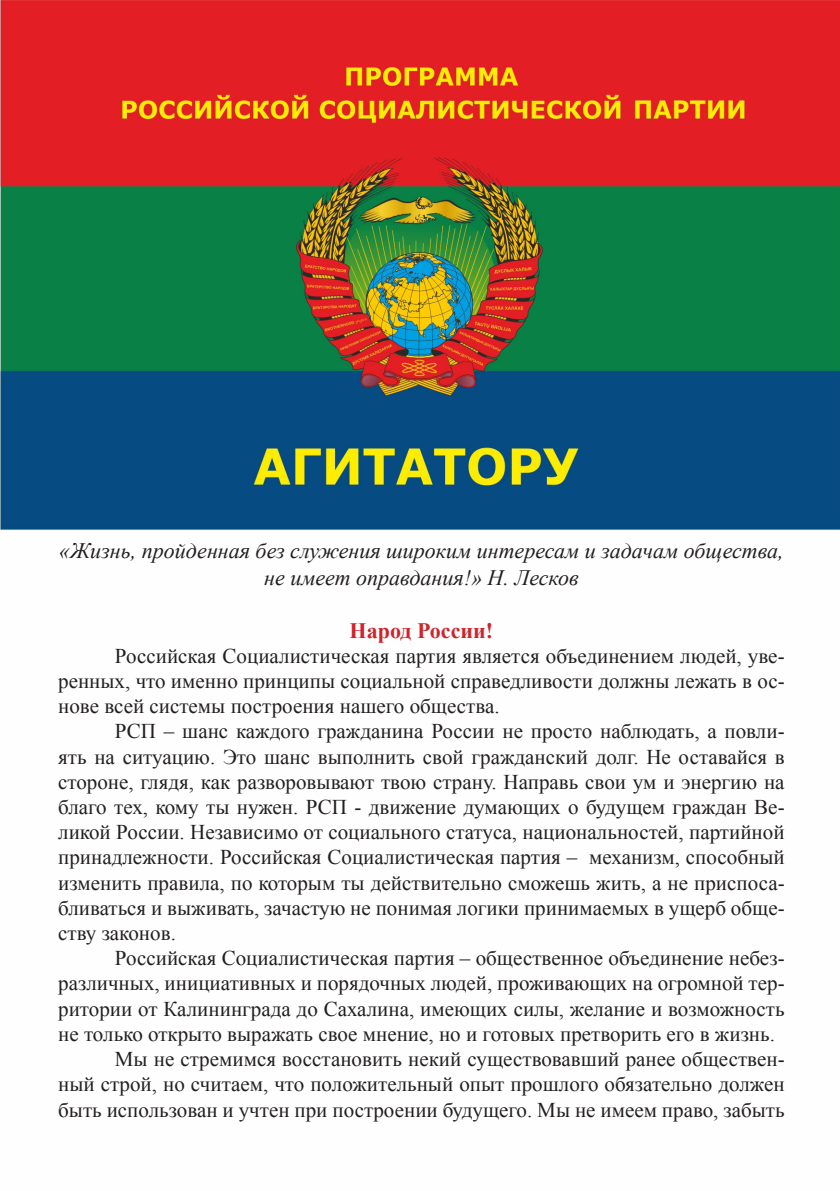
<style>
.page{position:relative;width:840px;height:1191px;background:#fff}
.page>*{position:absolute;margin:0;border:0;box-sizing:border-box;transform-origin:0 0}
.t1{font:italic 22px/26.4px "Times New Roman";color:#231f20;text-align:center}
.t2{font:700 22px "Times New Roman";color:#d1232a}
.t3{font:21px/25.2px "Times New Roman";color:#231f20;text-align:justify}
</style>
<div class="page">
<img style="left:0;top:0;width:839px;height:530px">
<p class="t1" style="left:59px;top:537px;width:725px">«Жизнь, пройденная без служения широким интересам и задачам общества, не имеет оправдания!» Н. Лесков</p>
<p class="t2" style="left:349px;top:615px;width:145px">Народ России!</p>
<p class="t3" style="left:58px;top:643px;width:727px;text-indent:57px">Российская Социалистическая партия является объединением людей, уве&shy;ренных, что именно принципы социальной справедливости должны лежать в ос&shy;нове всей системы построения нашего общества.</p>
<p class="t3" style="left:58px;top:718px;width:727px;text-indent:57px">РСП – шанс каждого гражданина России не просто наблюдать, а повли&shy;ять на ситуацию. Это шанс выполнить свой гражданский долг. Не оставайся в стороне, глядя, как разворовывают твою страну. Направь свои ум и энергию на благо тех, кому ты нужен. РСП - движение думающих о будущем граждан Ве&shy;ликой России. Независимо от социального статуса, национальностей, партийной принадлежности. Российская Социалистическая партия – механизм, способный изменить правила, по которым ты действительно сможешь жить, а не приспоса&shy;бливаться и выживать, зачастую не понимая логики принимаемых в ущерб обще&shy;ству законов.</p>
<p class="t3" style="left:58px;top:945px;width:727px;text-indent:57px">Российская Социалистическая партия – общественное объединение небез&shy;различных, инициативных и порядочных людей, проживающих на огромной тер&shy;ритории от Калининграда до Сахалина, имеющих силы, желание и возможность не только открыто выражать свое мнение, но и готовых претворить его в жизнь.</p>
<p class="t3" style="left:58px;top:1046px;width:727px;text-indent:57px">Мы не стремимся восстановить некий существовавший ранее обществен&shy;ный строй, но считаем, что положительный опыт прошлого обязательно должен быть использован и учтен при построении будущего. Мы не имеем право, забыть</p>
</div>
